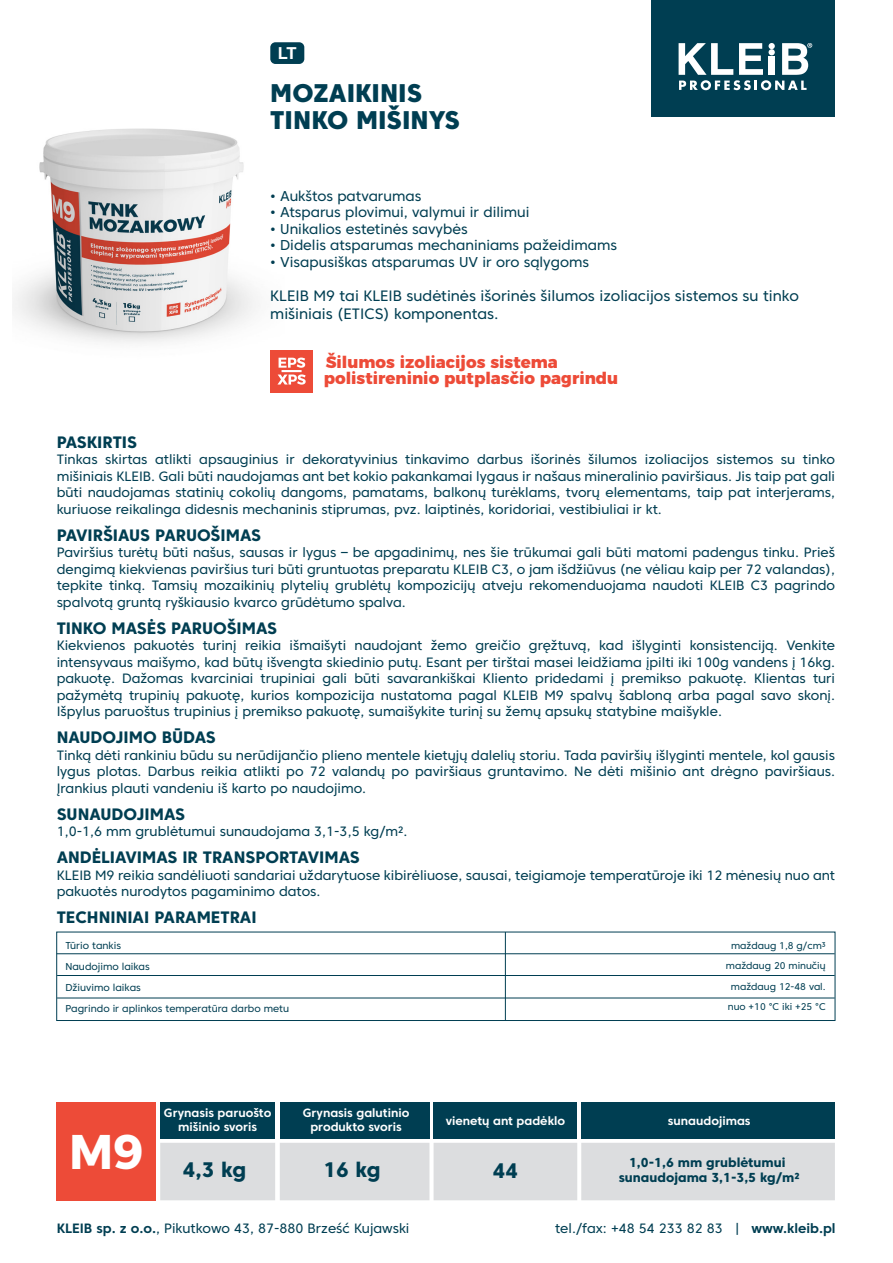
<style>
.page{position:relative;width:893px;height:1263px;background:#fff}
.page>*{position:absolute;margin:0;border:0;box-sizing:border-box;transform-origin:0 0}
.t1{font:700 48.6px "Montserrat";color:#fff}
.t2{font:800 25.5px/27px "Core Sans C 85";color:#003e52}
.t3{font:800 21px "Core Sans C 75";color:#003e52}
.t4{font:800 16.5px "Core Sans C 75";color:#003e52}
.t5{font:800 16.5px/16.5px "Montserrat";color:#ed4b38}
.t6{font:700 16.5px "Helvetica";color:#fff}
.t7{font:15px/18px "Core Sans C 45";color:#003e52}
.t8{font:14.25px "Core Sans C 45";color:#003e52}
.t9{font:13.5px/16.5px "Core Sans C 45";color:#003e52;text-align:justify}
.t10{font:800 13.05px/15.6px "Core Sans C 75";color:#003e52;text-align:center}
.t11{font:700 12px/13.5px "Core Sans C 65";color:#fff;text-align:center}
.t12{font:10.05px/21.1px "Core Sans C 45";color:#003e52}
.t13{font:9.75px/20.5px "Core Sans C 45";color:#003e52;text-align:center}
.s1{font-family:"Core Sans C 65";font-weight:700}
</style>
<div class="page">
<img style="left:13px;top:128px;width:246px;height:215px">
<div style="left:57px;top:1102px;width:99px;height:98px;background:#ed4b38"></div>
<hr style="left:505px;top:932px;width:1px;height:88px;background:#003e52">
<hr style="left:57px;top:953px;width:778px;height:1px;background:#003e52">
<hr style="left:57px;top:975px;width:778px;height:1px;background:#003e52">
<hr style="left:57px;top:997px;width:778px;height:1px;background:#003e52">
<div style="left:56px;top:931px;width:779px;height:90px;border:1px solid #003e52"></div>
<div style="left:160px;top:1102px;width:115px;height:36px;background:#003e52"></div>
<div style="left:280px;top:1102px;width:149px;height:36px;background:#003e52"></div>
<div style="left:581px;top:1102px;width:254px;height:36px;background:#003e52"></div>
<div style="left:160px;top:1143px;width:675px;height:57px;background:#dcdddf"></div>
<div style="left:434px;top:1102px;width:143px;height:36px;background:#003e52"></div>
<div style="left:270px;top:42px;width:34px;height:22px;background:#003e52;border-radius:5px"></div>
<div style="left:651px;top:0;width:184px;height:116px;background:#003e52"></div>
<svg style="left:679px;top:43px;width:133px;height:47px"></svg>
<div style="left:270px;top:350px;width:43px;height:42px;background:#ed4b38"></div>
<svg style="left:279px;top:358px;width:26px;height:10px"></svg>
<svg style="left:277px;top:374px;width:29px;height:11px"></svg>
<hr style="left:282px;top:370px;width:20px;height:2px;background:#fff">
<p class="t6" style="left:278px;top:40px;width:20px">LT</p>
<h2 class="t2" style="left:270px;top:79px;width:191px">MOZAIKINIS<br>TINKO MIŠINYS</h2>
<p class="t8" style="left:270px;top:187px;width:153px">• Aukštos patvarumas</p>
<p class="t8" style="left:270px;top:203px;width:261px">• Atsparus plovimui, valymui ir dilimui</p>
<p class="t8" style="left:270px;top:220px;width:199px">• Unikalios estetinės savybės</p>
<p class="t8" style="left:270px;top:236px;width:348px">• Didelis atsparumas mechaniniams pažeidimams</p>
<p class="t8" style="left:270px;top:253px;width:320px">• Visapusiškas atsparumas UV ir oro sąlygoms</p>
<p class="t7" style="left:270px;top:287px;width:530px">KLEIB M9 tai KLEIB sudėtinės išorinės šilumos izoliacijos sistemos su tinko mišiniais (ETICS) komponentas.</p>
<p class="t5" style="left:324px;top:352px;width:296px">Šilumos izoliacijos sistema polistireninio putplasčio pagrindu</p>
<p class="t4" style="left:57px;top:432px;width:82px">PASKIRTIS</p>
<p class="t9" style="left:57px;top:451px;width:780px">Tinkas skirtas atlikti apsauginius ir dekoratyvinius tinkavimo darbus išorinės šilumos izoliacijos sistemos su tinko mišiniais KLEIB. Gali būti naudojamas ant bet kokio pakankamai lygaus ir našaus mineralinio paviršiaus. Jis taip pat gali būti naudojamas statinių cokolių dangoms, pamatams, balkonų turėklams, tvorų elementams, taip pat interjerams, kuriuose reikalinga didesnis mechaninis stiprumas, pvz. laiptinės, koridoriai, vestibiuliai ir kt.</p>
<p class="t4" style="left:57px;top:525px;width:206px">PAVIRŠIAUS PARUOŠIMAS</p>
<p class="t9" style="left:57px;top:544px;width:780px">Paviršius turėtų būti našus, sausas ir lygus – be apgadinimų, nes šie trūkumai gali būti matomi padengus tinku. Prieš dengimą kiekvienas paviršius turi būti gruntuotas preparatu KLEIB C3, o jam išdžiūvus (ne vėliau kaip per 72 valandas), tepkite tinką. Tamsių mozaikinių plytelių grublėtų kompozicijų atveju rekomenduojama naudoti KLEIB C3 pagrindo spalvotą gruntą ryškiausio kvarco grūdėtumo spalva.</p>
<p class="t4" style="left:57px;top:618px;width:222px">TINKO MASĖS PARUOŠIMAS</p>
<p class="t9" style="left:57px;top:637px;width:780px">Kiekvienos pakuotės turinį reikia išmaišyti naudojant žemo greičio gręžtuvą, kad išlyginti konsistenciją. Venkite intensyvaus maišymo, kad būtų išvengta skiedinio putų. Esant per tirštai masei leidžiama įpilti iki 100g vandens į 16kg. pakuotę. Dažomas kvarciniai trupiniai gali būti savarankiškai Kliento pridedami į premikso pakuotę. Klientas turi pažymėtą trupinių pakuotę, kurios kompozicija nustatoma pagal KLEIB M9 spalvų šabloną arba pagal savo skonį.<br>Išpylus paruoštus trupinius į premikso pakuotę, sumaišykite turinį su žemų apsukų statybine maišykle.</p>
<p class="t4" style="left:57px;top:727px;width:161px">NAUDOJIMO BŪDAS</p>
<p class="t9" style="left:57px;top:747px;width:780px">Tinką dėti rankiniu būdu su nerūdijančio plieno mentele kietųjų dalelių storiu. Tada paviršių išlyginti mentele, kol gausis lygus plotas. Darbus reikia atlikti po 72 valandų po paviršiaus gruntavimo. Ne dėti mišinio ant drėgno paviršiaus.<br>Įrankius plauti vandeniu iš karto po naudojimo.</p>
<p class="t4" style="left:57px;top:804px;width:130px">SUNAUDOJIMAS</p>
<p class="t9" style="left:57px;top:823px;width:352px">1,0-1,6 mm grublėtumui sunaudojama 3,1-3,5 kg/m².</p>
<p class="t4" style="left:57px;top:847px;width:304px">ANDĖLIAVIMAS IR TRANSPORTAVIMAS</p>
<p class="t9" style="left:57px;top:867px;width:780px">KLEIB M9 reikia sandėliuoti sandariai uždarytuose kibirėliuose, sausai, teigiamoje temperatūroje iki 12 mėnesių nuo ant pakuotės nurodytos pagaminimo datos.</p>
<p class="t4" style="left:57px;top:907px;width:201px">TECHNINIAI PARAMETRAI</p>
<p class="t12" style="left:65px;top:934px;width:225px">Tūrio tankis<br>Naudojimo laikas<br>Džiuvimo laikas<br>Pagrindo ir aplinkos temperatūra darbo metu</p>
<p class="t13" style="left:726px;top:935px;width:101px">maždaug 1,8 g/cm³ maždaug 20 minučių maždaug 12-48 val. nuo +10 °C iki +25 °C</p>
<h1 class="t1" style="left:69px;top:1111px;width:76px">M9</h1>
<p class="t11" style="left:164px;top:1106px;width:109px">Grynasis paruošto mišinio svoris</p>
<h3 class="t3" style="left:183px;top:1156px;width:65px">4,3 kg</h3>
<h3 class="t3" style="left:324px;top:1156px;width:59px">16 kg</h3>
<p class="t11" style="left:303px;top:1106px;width:108px">Grynasis galutinio produkto svoris</p>
<p class="t11" style="left:446px;top:1114px;width:121px">vienetų ant padėklo</p>
<h3 class="t3" style="left:493px;top:1157px;width:27px">44</h3>
<p class="t11" style="left:668px;top:1114px;width:84px">sunaudojimas</p>
<p class="t10" style="left:619px;top:1154px;width:182px">1,0-1,6 mm grublėtumui sunaudojama 3,1-3,5 kg/m²</p>
<p class="t9" style="left:57px;top:1220px;width:354px"><span class="s1">KLEIB sp. z o.o.</span>, Pikutkowo 43, 87-880 Brześć Kujawski</p>
<p class="t9" style="left:555px;top:1220px;width:282px">tel./fax: +48 54 233 82 83 | <span class="s1">www.kleib.pl</span></p>
</div>
